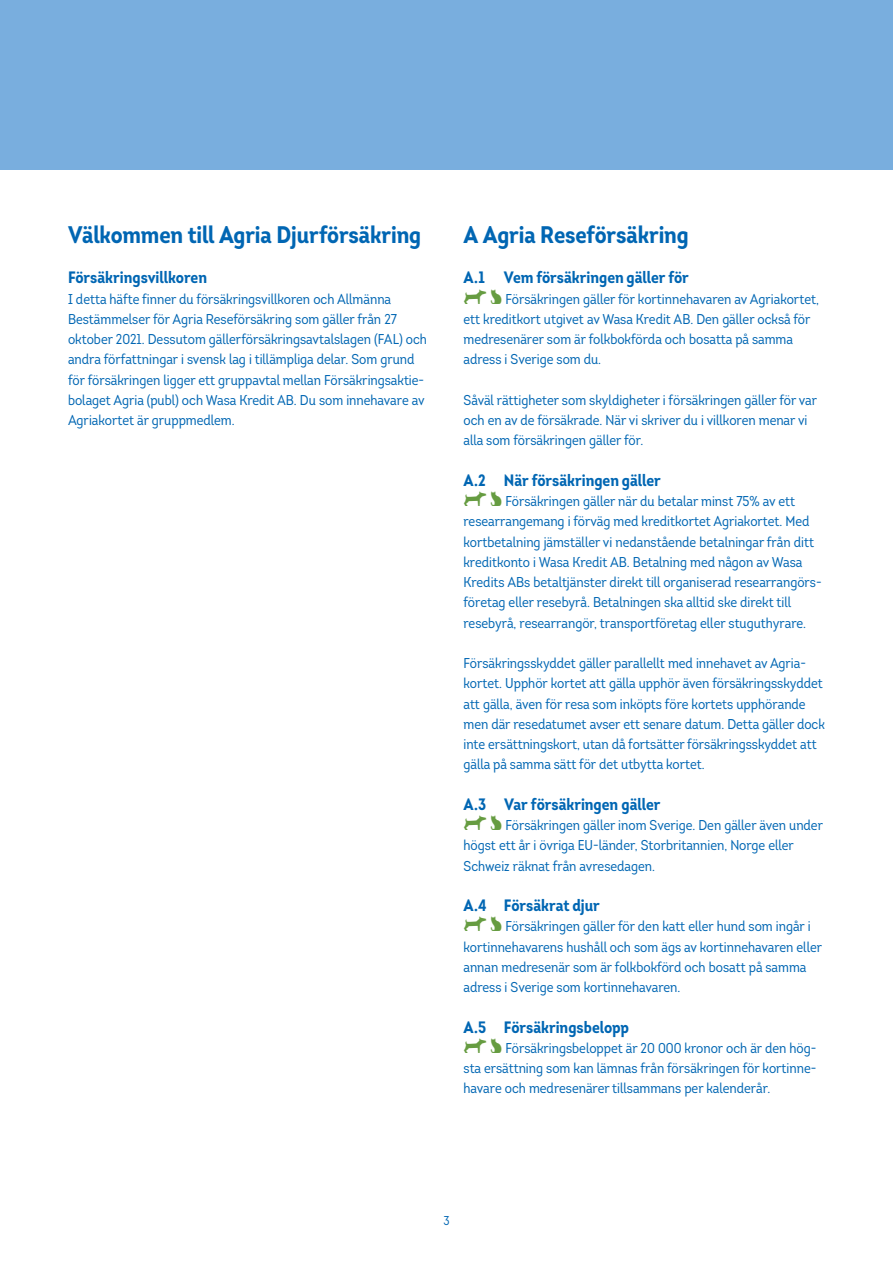
<style>
.page{position:relative;width:893px;height:1263px;background:#fff}
.page>*{position:absolute;margin:0;border:0;box-sizing:border-box;transform-origin:0 0}
.t1{font:700 24px "Intro Cond";letter-spacing:-.005em;color:#0166b3}
.t2{font:700 16.5px "Intro Cond";color:#0166b3}
.t3{font:14.25px/20.2px "Intro Cond";color:#0166b3}
.t4{font:12.75px "Intro Cond";color:#0166b3}
.s1{font-family:"Djuranfanger";font-size:21px;color:#669c41}
</style>
<div class="page">
<div style="left:0;top:0;width:893px;height:170px;background:#79aede"></div>
<h1 class="t1" style="left:68px;top:219px;width:355px">Välkommen till Agria Djurförsäkring</h1>
<p class="t2" style="left:68px;top:267px;width:140px">Försäkringsvillkoren</p>
<p class="t3" style="left:68px;top:289px;width:361px">I detta häfte finner du försäkringsvillkoren och Allmänna Bestämmelser för Agria Reseförsäkring som gäller från 27 oktober 2021. Dessutom gällerförsäkringsavtalslagen (FAL) och andra författningar i svensk lag i tillämpliga delar. Som grund för försäkringen ligger ett gruppavtal mellan Försäkringsaktie&shy;bolaget Agria (publ) och Wasa Kredit AB. Du som innehavare av Agriakortet är gruppmedlem.</p>
<h1 class="t1" style="left:463px;top:219px;width:227px">A Agria Reseförsäkring</h1>
<p class="t2" style="left:463px;top:267px;width:227px">A.1 Vem försäkringen gäller för</p>
<p class="t3" style="left:463px;top:289px;width:357px"><span class="s1">AB</span> Försäkringen gäller för kortinnehavaren av Agriakortet, ett kreditkort utgivet av Wasa Kredit AB. Den gäller också för medresenärer som är folkbokförda och bosatta på samma adress i Sverige som du.</p>
<p class="t3" style="left:463px;top:390px;width:355px">Såväl rättigheter som skyldigheter i försäkringen gäller för var och en av de försäkrade. När vi skriver du i villkoren menar vi alla som försäkringen gäller för.</p>
<p class="t2" style="left:463px;top:469px;width:199px">A.2 När försäkringen gäller</p>
<p class="t3" style="left:463px;top:491px;width:360px"><span class="s1">AB</span> Försäkringen gäller när du betalar minst 75% av ett researrangemang i förväg med kreditkortet Agriakortet. Med kortbetalning jämställer vi nedanstående betalningar från ditt kreditkonto i Wasa Kredit AB. Betalning med någon av Wasa Kredits ABs betaltjänster direkt till organiserad researrangörs&shy;företag eller resebyrå. Betalningen ska alltid ske direkt till resebyrå, researrangör, transportföretag eller stuguthyrare.</p>
<p class="t3" style="left:463px;top:653px;width:363px">Försäkringsskyddet gäller parallellt med innehavet av Agria&shy;kortet. Upphör kortet att gälla upphör även försäkringsskyddet att gälla, även för resa som inköpts före kortets upphörande men där resedatumet avser ett senare datum. Detta gäller dock inte ersättningskort, utan då fortsätter försäkringsskyddet att gälla på samma sätt för det utbytta kortet.</p>
<p class="t2" style="left:463px;top:793px;width:198px">A.3 Var försäkringen gäller</p>
<p class="t3" style="left:463px;top:815px;width:361px"><span class="s1">AB</span> Försäkringen gäller inom Sverige. Den gäller även under högst ett år i övriga EU-länder, Storbritannien, Norge eller<br>Schweiz räknat från avresedagen.</p>
<p class="t2" style="left:463px;top:895px;width:138px">A.4 Försäkrat djur</p>
<p class="t3" style="left:463px;top:916px;width:360px"><span class="s1">AB</span> Försäkringen gäller för den katt eller hund som ingår i kortinnehavarens hushåll och som ägs av kortinnehavaren eller annan medresenär som är folkbokförd och bosatt på samma adress i Sverige som kortinnehavaren.</p>
<p class="t2" style="left:463px;top:1016px;width:167px">A.5 Försäkringsbelopp</p>
<p class="t3" style="left:463px;top:1038px;width:354px;text-align:justify"><span class="s1">AB</span> Försäkringsbeloppet är 20 000 kronor och är den hög&shy;sta ersättning som kan lämnas från försäkringen för kortinne&shy;havare och medresenärer tillsammans per kalenderår.</p>
<p class="t4" style="left:443px;top:1212px;width:8px">3</p>
</div>
